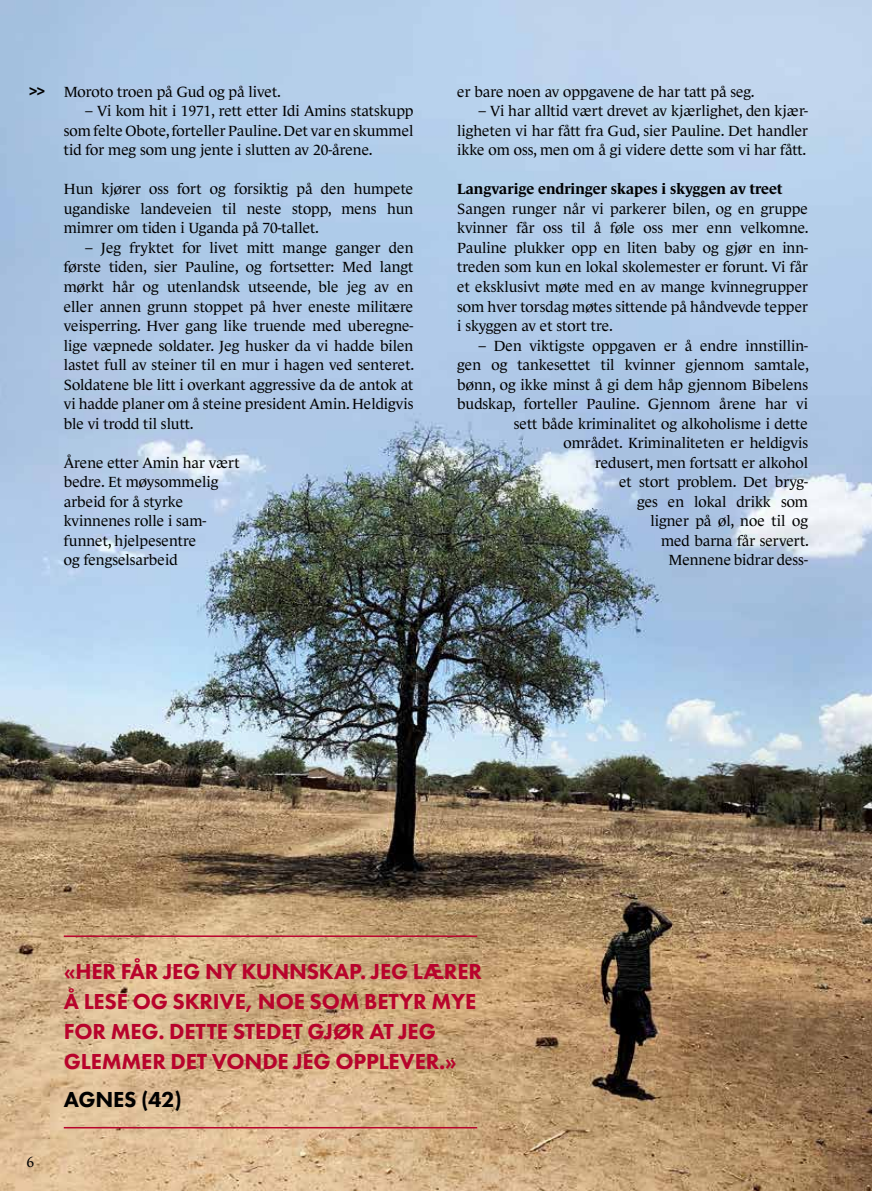
<style>
.page{position:relative;width:872px;height:1191px;background:#fff}
.page>*{position:absolute;margin:0;border:0;box-sizing:border-box;transform-origin:0 0}
.t1{font:800 22.5px/30px "Futura PT";letter-spacing:-.01em;color:#b8032c}
.t2{font:800 22.5px "Futura PT";letter-spacing:-.01em;color:#000}
.t3{font:15px/19.5px "Le Monde Journal Ptf";color:#000;text-align:justify}
.t4{font:700 15px "Le Monde Journal Ptf";color:#000}
</style>
<div class="page">
<img style="left:0;top:0;width:872px;height:1191px">
<hr style="left:64px;top:935px;width:413px;height:2px;background:#b8032c">
<hr style="left:64px;top:1127px;width:413px;height:1px;background:#b8032c">
<p class="t4" style="left:29px;top:78px;width:17px">&gt;&gt;</p>
<p class="t3" style="left:64px;top:80px;width:218px">Moroto troen på Gud og på livet.</p>
<p class="t3" style="left:64px;top:100px;width:351px;text-indent:21px">– Vi kom hit i 1971, rett etter Idi Amins statskupp som felte Obote, forteller Pauline. Det var en skummel tid for meg som ung jente i slutten av 20-årene.</p>
<p class="t3" style="left:64px;top:178px;width:351px">Hun kjører oss fort og forsiktig på den humpete ugandiske landeveien til neste stopp, mens hun mimrer om tiden i Uganda på 70-tallet.</p>
<p class="t3" style="left:64px;top:236px;width:352px;text-indent:21px">– Jeg fryktet for livet mitt mange ganger den første tiden, sier Pauline, og fortsetter: Med langt mørkt hår og utenlandsk utseende, ble jeg av en eller annen grunn stoppet på hver eneste militære veisperring. Hver gang like truende med uberegne&shy;lige væpnede soldater. Jeg husker da vi hadde bilen lastet full av steiner til en mur i hagen ved senteret.<br>Soldatene ble litt i overkant aggressive da de antok at vi hadde planer om å steine president Amin. Heldigvis ble vi trodd til slutt.</p>
<p class="t3" style="left:64px;top:451px;width:177px;text-align:left">Årene etter Amin har vært bedre. Et møysommelig arbeid for å styrke kvinnenes rolle i sam&shy;funnet, hjelpesentre<br>og fengselsarbeid</p>
<p class="t3" style="left:457px;top:80px;width:299px">er bare noen av oppgavene de har tatt på seg.</p>
<p class="t3" style="left:457px;top:100px;width:352px;text-indent:21px">– Vi har alltid vært drevet av kjærlighet, den kjær&shy;ligheten vi har fått fra Gud, sier Pauline. Det handler ikke om oss, men om å gi videre dette som vi har fått.</p>
<p class="t4" style="left:457px;top:178px;width:327px">Langvarige endringer skapes i skyggen av treet</p>
<p class="t3" style="left:457px;top:197px;width:353px">Sangen runger når vi parkerer bilen, og en gruppe kvinner får oss til å føle oss mer enn velkomne.<br>Pauline plukker opp en liten baby og gjør en inn&shy;treden som kun en lokal skolemester er forunt. Vi får et eksklusivt møte med en av mange kvinnegrupper som hver torsdag møtes sittende på håndvevde tepper i skyggen av et stort tre.</p>
<p class="t3" style="left:457px;top:334px;width:353px;text-align:right">– Den viktigste oppgaven er å endre innstillin&shy;gen og tankesettet til kvinner gjennom samtale, bønn, og ikke minst å gi dem håp gjennom Bibelens budskap, forteller Pauline. Gjennom årene har vi sett både kriminalitet og alkoholisme i dette området. Kriminaliteten er heldigvis<br>redusert, men fortsatt er alkohol<br>et stort problem. Det bryg-<br>ges en lokal drikk som<br>ligner på øl, noe til og<br>med barna får servert.<br>Mennene bidrar dess-</p>
<p class="t3" style="left:26px;top:1150px;width:9px">6</p>
<h1 class="t1" style="left:64px;top:956px;width:420px">«HER FÅR JEG NY KUNNSKAP. JEG LÆRER Å LESE OG SKRIVE, NOE SOM BETYR MYE FOR MEG. DETTE STEDET GJØR AT JEG GLEMMER DET VONDE JEG OPPLEVER.»</h1>
<h1 class="t2" style="left:64px;top:1085px;width:119px">AGNES (42)</h1>
</div>
